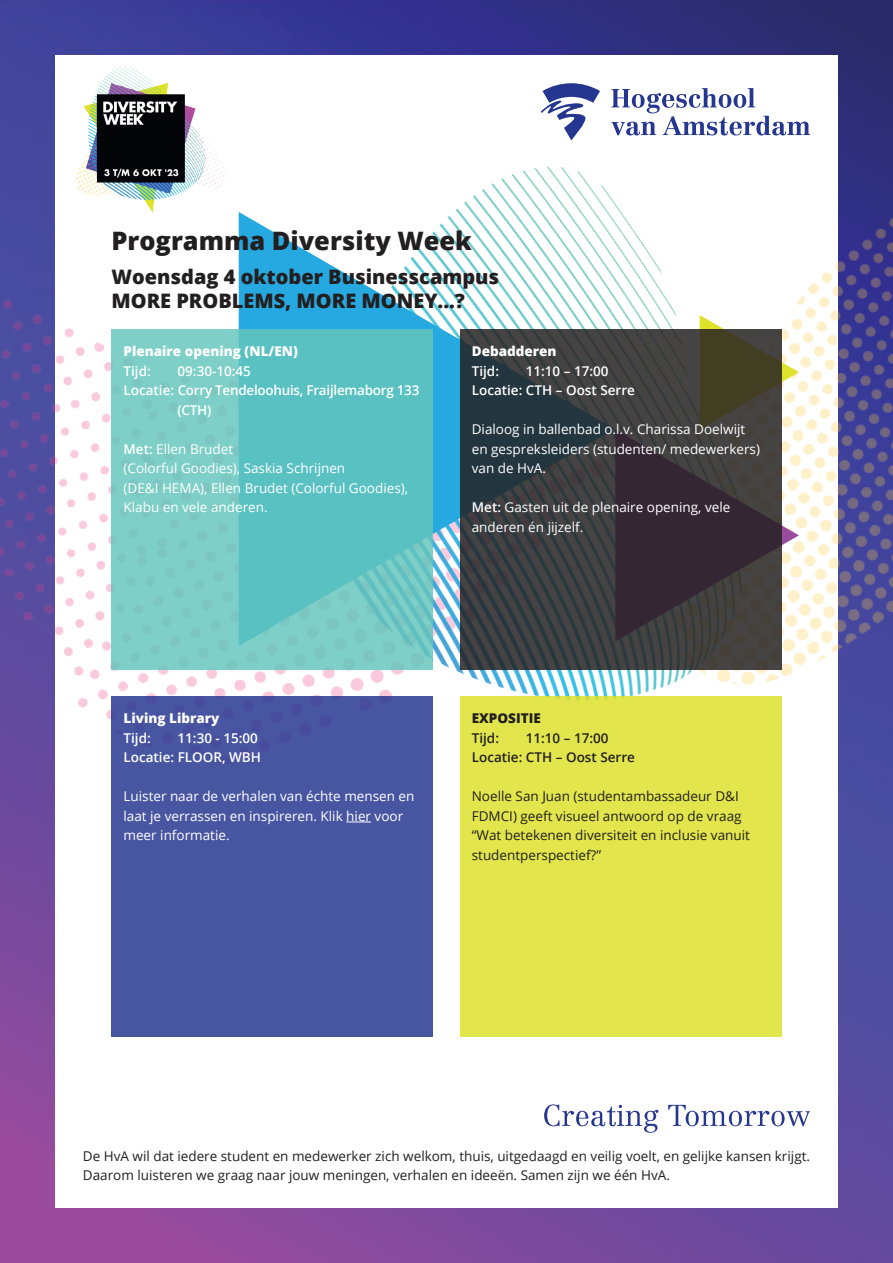
<style>
.page{position:relative;width:893px;height:1263px;background:#fff}
.page>*{position:absolute;margin:0;border:0;box-sizing:border-box;transform-origin:0 0}
.t1{font:800 25.35px "Open Sans";color:#231f20}
.t2{font:800 19.95px "Open Sans";color:#231f20}
.t3{font:13.5px/19.5px "Open Sans";color:#fff}
.t4{font:13.5px/19.5px "Open Sans";color:#231f20}
.t5{font:600 13.5px "Open Sans";color:#fff}
.t6{font:600 13.5px/19.5px "Open Sans";letter-spacing:-.02em;color:#fff}
.t7{font:800 13.5px "Open Sans";color:#fff}
.t8{font:600 13.5px "Open Sans";color:#231f20}
.t9{font:800 13.5px "Open Sans";color:#231f20}
.s1{font-weight:600}
</style>
<div class="page">
<img style="left:0;top:0;width:893px;height:1263px">
<div style="left:55px;top:55px;width:783px;height:1153px;background:#fff"></div>
<img style="left:0;top:262px;width:97px;height:559px">
<img style="left:97px;top:48px;width:796px;height:853px">
<img style="left:526px;top:173px;width:367px;height:683px">
<img style="left:43px;top:50px;width:196px;height:179px">
<svg style="left:239px;top:212px;width:376px;height:434px"></svg>
<svg style="left:615px;top:315px;width:184px;height:326px"></svg>
<svg style="left:111px;top:330px;width:322px;height:340px;background:#6cc7c4"></svg>
<div style="left:111px;top:696px;width:322px;height:340px;background:#4856a1"></div>
<svg style="left:460px;top:330px;width:321px;height:340px;background:#3a393c"></svg>
<div style="left:460px;top:696px;width:321px;height:340px;background:#e2e64c"></div>
<svg style="left:346px;top:822px;width:25px;height:1px"></svg>
<svg style="left:611px;top:88px;width:199px;height:47px"></svg>
<svg style="left:541px;top:83px;width:59px;height:57px"></svg>
<svg style="left:544px;top:1104px;width:114px;height:29px"></svg>
<svg style="left:668px;top:1105px;width:142px;height:21px"></svg>
<p class="t1" style="left:111px;top:221px;width:362px">Programma Diversity Week</p>
<p class="t2" style="left:111px;top:262px;width:389px">Woensdag 4 oktober Businesscampus</p>
<p class="t2" style="left:111px;top:286px;width:355px">MORE PROBLEMS, MORE MONEY...?</p>
<p class="t7" style="left:124px;top:341px;width:176px">Plenaire opening (NL/EN)</p>
<p class="t5" style="left:124px;top:361px;width:29px">Tijd:</p>
<p class="t5" style="left:178px;top:361px;width:75px">09:30-10:45</p>
<p class="t6" style="left:178px;top:380px;width:243px;text-indent:-54px">Locatie: Corry Tendeloohuis, Fraijlemaborg 133 (CTH)</p>
<p class="t3" style="left:124px;top:439px;width:111px"><span class="s1">Met:</span> Ellen Brudet</p>
<p class="t3" style="left:124px;top:458px;width:223px">(Colorful Goodies), Saskia Schrijnen</p>
<p class="t3" style="left:124px;top:478px;width:286px">(DE&amp;I HEMA), Ellen Brudet (Colorful Goodies),<br>Klabu en vele anderen.</p>
<p class="t7" style="left:472px;top:341px;width:86px">Debadderen</p>
<p class="t5" style="left:472px;top:361px;width:29px">Tijd:</p>
<p class="t5" style="left:526px;top:361px;width:84px">11:10 – 17:00</p>
<p class="t5" style="left:472px;top:381px;width:165px">Locatie: CTH – Oost Serre</p>
<p class="t3" style="left:472px;top:419px;width:275px">Dialoog in ballenbad o.l.v. Charissa Doelwijt</p>
<p class="t3" style="left:472px;top:439px;width:290px">en gespreksleiders (studenten/ medewerkers) van de HvA.</p>
<p class="t3" style="left:472px;top:497px;width:260px"><span class="s1">Met:</span> Gasten uit de plenaire opening, vele</p>
<p class="t3" style="left:472px;top:517px;width:113px">anderen én jijzelf.</p>
<p class="t7" style="left:124px;top:708px;width:97px">Living Library</p>
<p class="t5" style="left:124px;top:729px;width:29px">Tijd:</p>
<p class="t5" style="left:178px;top:729px;width:82px">11:30 - 15:00</p>
<p class="t5" style="left:124px;top:748px;width:139px">Locatie: FLOOR, WBH</p>
<p class="t3" style="left:124px;top:786px;width:292px">Luister naar de verhalen van échte mensen en laat je verrassen en inspireren. Klik hier voor meer informatie.</p>
<p class="t9" style="left:472px;top:708px;width:71px">EXPOSITIE</p>
<p class="t8" style="left:472px;top:729px;width:29px">Tijd:</p>
<p class="t8" style="left:526px;top:729px;width:84px">11:10 – 17:00</p>
<p class="t8" style="left:472px;top:748px;width:165px">Locatie: CTH – Oost Serre</p>
<p class="t4" style="left:472px;top:786px;width:280px">Noelle San Juan (studentambassadeur D&amp;I FDMCI) geeft visueel antwoord op de vraag “Wat betekenen diversiteit en inclusie vanuit studentperspectief?”</p>
<p class="t4" style="left:83px;top:1145px;width:729px">De HvA wil dat iedere student en medewerker zich welkom, thuis, uitgedaagd en veilig voelt, en gelijke kansen krijgt.<br>Daarom luisteren we graag naar jouw meningen, verhalen en ideeën. Samen zijn we één HvA.</p>
</div>
